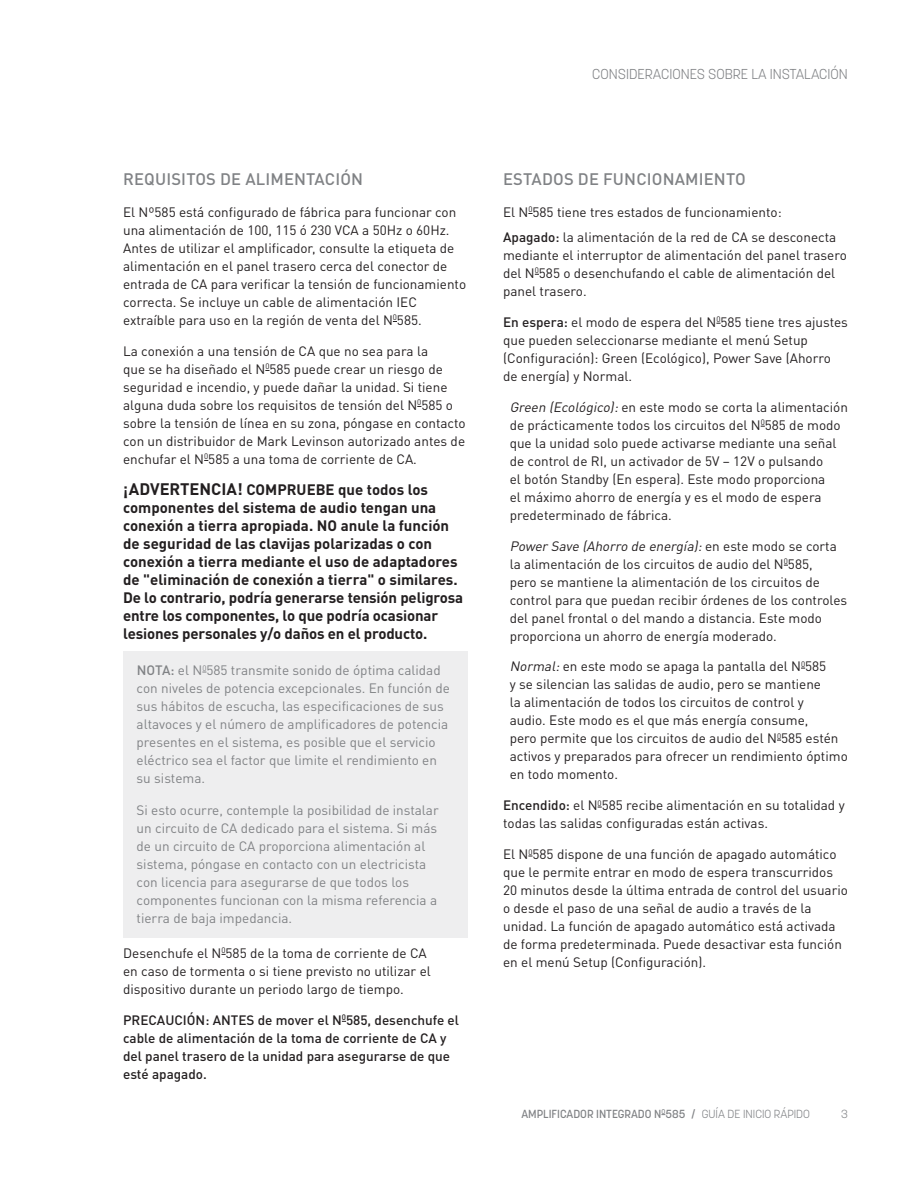
<style>
.page{position:relative;width:918px;height:1188px;background:#fff}
.page>*{position:absolute;margin:0;border:0;box-sizing:border-box;transform-origin:0 0}
.subhead{font:500 16.5px "DINOT";letter-spacing:.01em;color:#808285}
.caution{font:700 15px/18px "DINOT";color:#231f20}
.page_header{font:300 14.25px "Korolev";color:#808285}
.body{font:13.5px/18px "DINOT";color:#231f20}
.t1{font:13.5px/18px "DINOT";color:#808285}
.body-2{font:500 13.5px/18px "DINOT";color:#231f20}
.t2{font:500 11.7px "Korolev";color:#808285}
.t3{font:300 11.7px "Korolev";color:#808285}
.s1{font-size:16.5px}
.s2{font-weight:500}
.s3{font-style:italic}
.s4{font-weight:300}
</style>
<div class="page">
<div style="left:123px;top:652px;width:345px;height:286px;background:#eeeeef"></div>
<p class="subhead" style="left:123px;top:169px;width:238px">Requisitos d e alimentación</p>
<p class="body" style="left:123px;top:203px;width:345px">El Nº585 está configurado de fábrica para funcionar con una alimentación de 100, 115 ó 230 VCA a 50Hz o 60Hz.<br>Antes de utilizar el amplificador, consulte la etiqueta de alimentación en el panel trasero cerca del conector de entrada de CA para verificar la tensión de funcionamiento correcta. Se incluye un cable de alimentación IEC extraíble para uso en la región de venta del N<sup>0</sup>585.</p>
<p class="body" style="left:123px;top:342px;width:344px">La conexión a una tensión de CA que no sea para la<br>que se ha diseñado el N<sup>0</sup>585 puede crear un riesgo de seguridad e incendio, y puede dañar la unidad. Si tiene alguna duda sobre los requisitos de tensión del N<sup>0</sup>585 o sobre la tensión de línea en su zona, póngase en contacto con un distribuidor de Mark Levinson autorizado antes de enchufar el N<sup>0</sup>585 a una toma de corriente de CA.</p>
<p class="caution" style="left:123px;top:480px;width:342px"><span class="s1">¡ADVERTENCIA!</span> COMPRUEBE que todos los componentes del sistema de audio tengan una conexión a tierra apropiada. No anule la función de seguridad de las clavijas polarizadas o con conexión a tierra mediante el uso de adaptadores de "eliminación de conexión a tierra" o similares.<br>De lo contrario, podría generarse tensión peligrosa entre los componentes, lo que podría ocasionar lesiones personales y/o daños en el producto.</p>
<p class="t1" style="left:137px;top:661px;width:315px"><span class="s2">Nota:</span> el N<sup>0</sup>585 transmite sonido de óptima calidad con niveles de potencia excepcionales. En función de sus hábitos de escucha, las especificaciones de sus altavoces y el número de amplificadores de potencia presentes en el sistema, es posible que el servicio eléctrico sea el factor que limite el rendimiento en su sistema.</p>
<p class="t1" style="left:137px;top:801px;width:304px">Si esto ocurre, contemple la posibilidad de instalar un circuito de CA dedicado para el sistema. Si más de un circuito de CA proporciona alimentación al sistema, póngase en contacto con un electricista con licencia para asegurarse de que todos los componentes funcionan con la misma referencia a tierra de baja impedancia.</p>
<p class="body" style="left:123px;top:944px;width:309px">Desenchufe el N<sup>0</sup>585 de la toma de corriente de CA en caso de tormenta o si tiene previsto no utilizar el dispositivo durante un periodo largo de tiempo.</p>
<p class="body-2" style="left:123px;top:1011px;width:117px">PRECAUCIÓN: ANTES</p>
<p class="body-2" style="left:123px;top:1011px;width:337px;text-indent:135px">de mover el N<sup>0</sup>585, desenchufe el cable de alimentación de la toma de corriente de CA y del panel trasero de la unidad para asegurarse de que esté apagado.</p>
<p class="page_header" style="left:592px;top:65px;width:42px">CONSIDERACIONE</p>
<p class="page_header" style="left:697px;top:65px;width:101px">S SOBRE LA INSTALACI</p>
<p class="page_header" style="left:830px;top:65px;width:17px">ÓN</p>
<p class="subhead" style="left:503px;top:169px;width:244px">Estados d e funcionamiento</p>
<p class="body" style="left:503px;top:203px;width:280px">El N<sup>0</sup>585 tiene tres estados de funcionamiento:</p>
<p class="body" style="left:503px;top:228px;width:345px"><span class="s2">Apagado:</span> la alimentación de la red de CA se desconecta mediante el interruptor de alimentación del panel trasero del N<sup>0</sup>585 o desenchufando el cable de alimentación del panel trasero.</p>
<p class="body" style="left:503px;top:313px;width:346px"><span class="s2">En espera:</span> el modo de espera del N<sup>0</sup>585 tiene tres ajustes que pueden seleccionarse mediante el menú Setup (Configuración): Green (Ecológico), Power Save (Ahorro de energía) y Normal.</p>
<p class="body" style="left:510px;top:397px;width:340px"><span class="s3">Green (Ecológico):</span>en este modo se corta la alimentación de prácticamente todos los circuitos del N<sup>0</sup>585 de modo que la unidad solo puede activarse mediante una señal de control de RI, un activador de 5V – 12V o pulsando<br>el botón Standby (En espera). Este modo proporciona<br>el máximo ahorro de energía y es el modo de espera predeterminado de fábrica.</p>
<p class="body" style="left:510px;top:536px;width:339px"><span class="s3">Power Save (Ahorro de energía):</span>e n e st e m o d o s e c o rt a la alimentación de los circuitos de audio del N<sup>0</sup>585,<br>pero se mantiene la alimentación de los circuitos de control para que puedan recibir órdenes de los controles del panel frontal o del mando a distancia. Este modo proporciona un ahorro de energía moderado.</p>
<p class="body" style="left:510px;top:657px;width:340px"><span class="s3">Normal:</span>en este modo se apaga la pantalla del N<sup>0</sup>585<br>y se silencian las salidas de audio, pero se mantiene<br>la alimentación de todos los circuitos de control y<br>audio. Este modo es el que más energía consume,<br>pero permite que los circuitos de audio del N<sup>0</sup>585 estén activos y preparados para ofrecer un rendimiento óptimo en todo momento.</p>
<p class="body" style="left:503px;top:796px;width:343px"><span class="s2">Encendido:</span> el N<sup>0</sup>585 recibe alimentación en su totalidad y todas las salidas configuradas están activas.</p>
<p class="body" style="left:503px;top:845px;width:346px">El N<sup>0</sup>585 dispone de una función de apagado automático que le permite entrar en modo de espera transcurridos 20 minutos desde la última entrada de control del usuario o desde el paso de una señal de audio a través de la unidad. La función de apagado automático está activada de forma predeterminada. Puede desactivar esta función en el menú Setup (Configuración).</p>
<p class="t2" style="left:521px;top:1106px;width:228px">AMPLIFICADOR INTEGRADO N <sup>0</sup>585 / <span class="s4">GUÍA DE INICIO</span></p>
<p class="t3" style="left:841px;top:1106px;width:8px">3</p>
<p class="t3" style="left:774px;top:1106px;width:7px">RÁPIDO</p>
</div>
